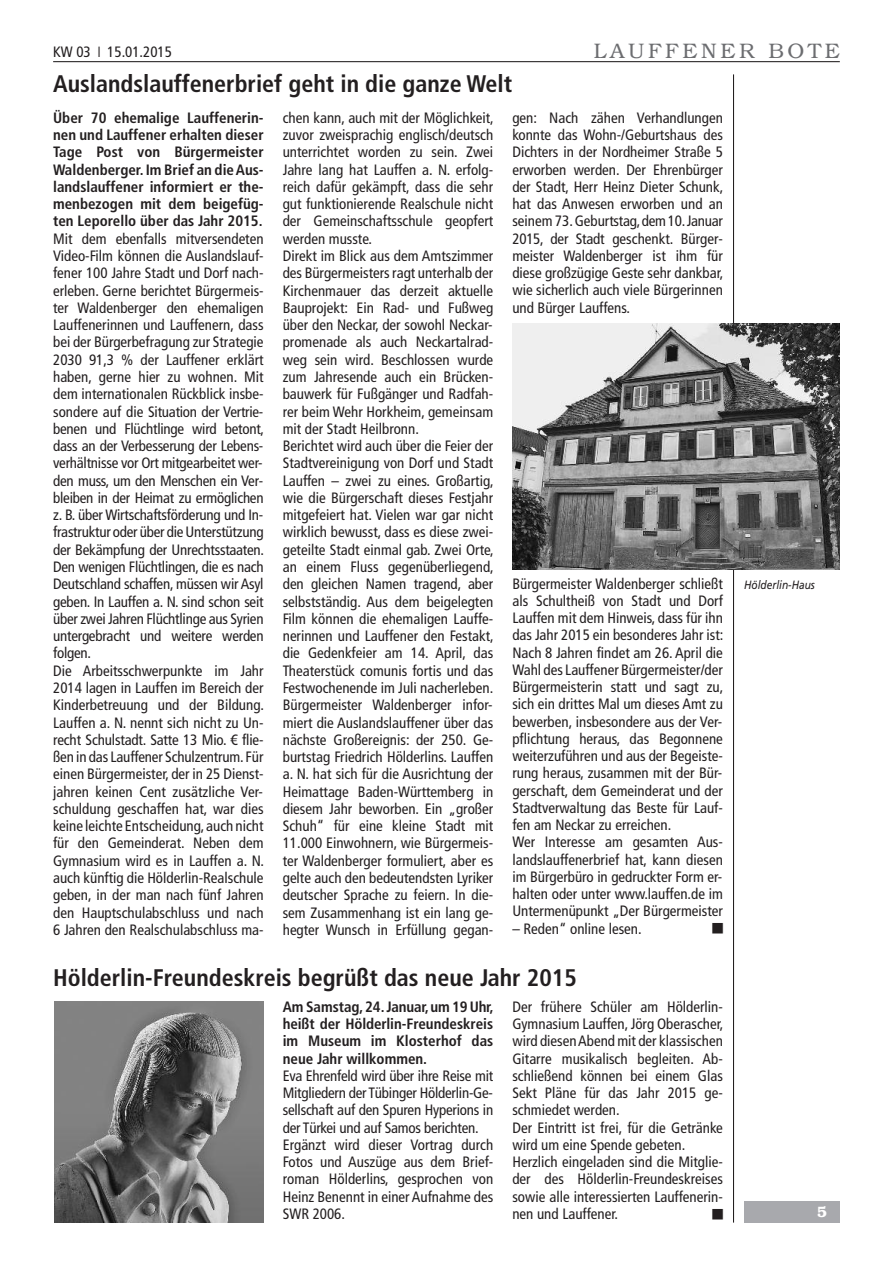
<style>
.page{position:relative;width:893px;height:1263px;background:#fff}
.page>*{position:absolute;margin:0;border:0;box-sizing:border-box;transform-origin:0 0}
.t1{font:700 condensed 24px "Frutiger LT";color:#231f20}
.t2{font:300 21px "Bookman LT";letter-spacing:.175em;color:#6c6d70}
.t3{font:condensed 15px/17.2px "Frutiger LT";color:#231f20}
.t4{font:700 condensed 15px/17.2px "Frutiger LT";color:#231f20;text-align:justify}
.t5{font:600 15px "Bookman LT";color:#fff}
.t6{font:italic 12px "Frutiger LT";color:#231f20;scale:.85 1}
</style>
<div class="page">
<hr style="left:733px;top:74px;width:1px;height:1148px;background:#231f20">
<hr style="left:53px;top:61px;width:787px;height:1px;background:#231f20">
<div style="left:744px;top:1201px;width:96px;height:21px;background:#a8a9ad"></div>
<img style="left:512px;top:323px;width:328px;height:247px">
<img style="left:54px;top:1001px;width:210px;height:221px">
<p class="t3" style="left:53px;top:44px;width:120px">KW 03 ❘ 15.01.2015</p>
<h2 class="t2" style="left:594px;top:38px;width:247px">LAUFFENER BOTE</h2>
<h1 class="t1" style="left:53px;top:74px;width:460px">Auslandslauffenerbrief geht in die ganze Welt</h1>
<p class="t4" style="left:53px;top:110px;width:212px">Über 70 ehemalige Lauffenerin&shy;nen und Lauffener erhalten dieser Tage Post von Bürgermeister Waldenberger.Im Brief an dieAus&shy;landslauffener informiert er the&shy;menbezogen mit dem beigefüg&shy;ten Leporello über das Jahr 2015.</p>
<p class="t3" style="left:53px;top:231px;width:213px">Mit dem ebenfalls mitversendeten Video-Film können die Auslandslauf&shy;fener 100 Jahre Stadt und Dorf nach&shy;erleben. Gerne berichtet Bürgermeis&shy;ter Waldenberger den ehemaligen Lauffenerinnen und Lauffenern, dass bei der Bürgerbefragung zur Strategie 2030 91,3 % der Lauffener erklärt haben, gerne hier zu wohnen. Mit dem internationalen Rückblick insbe&shy;sondere auf die Situation der Vertrie&shy;benen und Flüchtlinge wird betont, dass an der Verbesserung der Lebens&shy;verhältnisse vor Ort mitgearbeitet wer&shy;den muss, um den Menschen ein Ver&shy;bleiben in der Heimat zu ermöglichen z. B. über Wirtschaftsförderung und In&shy;frastruktur oder über dieUnterstützung der Bekämpfung der Unrechtsstaaten.<br>Den wenigen Flüchtlingen, die es nach Deutschland schaffen, müssen wir Asyl geben. In Lauffen a. N. sind schon seit über zwei Jahren Flüchtlinge aus Syrien untergebracht und weitere werden folgen.<br>Die Arbeitsschwerpunkte im Jahr 2014 lagen in Lauffen im Bereich der Kinderbetreuung und der Bildung.<br>Lauffen a. N. nennt sich nicht zu Un&shy;recht Schulstadt. Satte 13 Mio. € flie&shy;ßen in das Lauffener Schulzentrum. Für einen Bürgermeister, der in 25 Dienst&shy;jahren keinen Cent zusätzliche Ver&shy;schuldung geschaffen hat, war dies keine leichte Entscheidung,auch nicht für den Gemeinderat. Neben dem Gymnasium wird es in Lauffen a. N. auch künftig die Hölderlin-Realschule geben, in der man nach fünf Jahren den Hauptschulabschluss und nach 6 Jahren den Realschulabschluss ma-</p>
<p class="t3" style="left:283px;top:110px;width:213px">chen kann, auch mit der Möglichkeit, zuvor zweisprachig englisch/deutsch unterrichtet worden zu sein. Zwei Jahre lang hat Lauffen a. N. erfolg&shy;reich dafür gekämpft, dass die sehr gut funktionierende Realschule nicht der Gemeinschaftsschule geopfert werden musste.<br>Direkt im Blick aus dem Amtszimmer des Bürgermeisters ragt unterhalb der Kirchenmauer das derzeit aktuelle Bauprojekt: Ein Rad- und Fußweg über den Neckar, der sowohl Neckar&shy;promenade als auch Neckartalrad&shy;weg sein wird. Beschlossen wurde zum Jahresende auch ein Brücken&shy;bauwerk für Fußgänger und Radfah&shy;rer beim Wehr Horkheim, gemeinsam mit der Stadt Heilbronn.<br>Berichtet wird auch über die Feier der Stadtvereinigung von Dorf und Stadt Lauffen – zwei zu eines. Großartig, wie die Bürgerschaft dieses Festjahr mitgefeiert hat. Vielen war gar nicht wirklich bewusst, dass es diese zwei&shy;geteilte Stadt einmal gab. Zwei Orte, an einem Fluss gegenüberliegend, den gleichen Namen tragend, aber selbstständig. Aus dem beigelegten Film können die ehemaligen Lauffe&shy;nerinnen und Lauffener den Festakt, die Gedenkfeier am 14. April, das Theaterstück comunis fortis und das Festwochenende im Juli nacherleben.<br>Bürgermeister Waldenberger infor&shy;miert die Auslandslauffener über das nächste Großereignis: der 250. Ge&shy;burtstag Friedrich Hölderlins. Lauffen a. N. hat sich für die Ausrichtung der Heimattage Baden-Württemberg in diesem Jahr beworben. Ein „großer Schuh“ für eine kleine Stadt mit 11.000 Einwohnern, wie Bürgermeis&shy;ter Waldenberger formuliert, aber es gelte auch den bedeutendsten Lyriker deutscher Sprache zu feiern. In die&shy;sem Zusammenhang ist ein lang ge&shy;hegter Wunsch in Erfüllung gegan-</p>
<p class="t3" style="left:512px;top:110px;width:213px;text-align:justify">gen: Nach zähen Verhandlungen konnte das Wohn-/Geburtshaus des Dichters in der Nordheimer Straße 5 erworben werden. Der Ehrenbürger der Stadt, Herr Heinz Dieter Schunk, hat das Anwesen erworben und an seinem 73.Geburtstag,dem10.Januar 2015, der Stadt geschenkt. Bürger&shy;meister Waldenberger ist ihm für diese großzügige Geste sehr dankbar, wie sicherlich auch viele Bürgerinnen und Bürger Lauffens.</p>
<p class="t3" style="left:512px;top:576px;width:213px">Bürgermeister Waldenberger schließt als Schultheiß von Stadt und Dorf Lauffen mit dem Hinweis, dass für ihn das Jahr 2015 ein besonderes Jahr ist:<br>Nach 8 Jahren findet am 26. April die Wahl des Lauffener Bürgermeister/der Bürgermeisterin statt und sagt zu, sich ein drittes Mal um dieses Amt zu bewerben, insbesondere aus der Ver&shy;pflichtung heraus, das Begonnene weiterzuführen und aus der Begeiste&shy;rung heraus, zusammen mit der Bür&shy;gerschaft, dem Gemeinderat und der Stadtverwaltung das Beste für Lauf&shy;fen am Neckar zu erreichen.<br>Wer Interesse am gesamten Aus&shy;landslauffenerbrief hat, kann diesen im Bürgerbüro in gedruckter Form er&shy;halten oder unter www.lauffen.de im Untermenüpunkt „Der Bürgermeister</p>
<p class="t3" style="left:512px;top:921px;width:131px">– Reden“ online lesen.</p>
<h1 class="t1" style="left:53px;top:968px;width:525px">Hölderlin-Freundeskreis begrüßt das neue Jahr 2015</h1>
<p class="t4" style="left:283px;top:999px;width:213px">Am Samstag,24.Januar,um19Uhr, heißt der Hölderlin-Freundeskreis im Museum im Klosterhof das neue Jahr willkommen.</p>
<p class="t3" style="left:283px;top:1068px;width:212px">Eva Ehrenfeld wird über ihre Reise mit Mitgliedern der Tübinger Hölderlin-Ge&shy;sellschaft auf den Spuren Hyperions in der Türkei und auf Samos berichten.<br>Ergänzt wird dieser Vortrag durch Fotos und Auszüge aus dem Brief&shy;roman Hölderlins, gesprochen von Heinz Benennt in einer Aufnahme des SWR 2006.</p>
<p class="t3" style="left:512px;top:999px;width:213px">Der frühere Schüler am Hölderlin-Gymnasium Lauffen,Jörg Oberascher, wird diesenAbend mit der klassischen Gitarre musikalisch begleiten. Ab&shy;schließend können bei einem Glas Sekt Pläne für das Jahr 2015 ge&shy;schmiedet werden.<br>Der Eintritt ist frei, für die Getränke wird um eine Spende gebeten.<br>Herzlich eingeladen sind die Mitglie&shy;der des Hölderlin-Freundeskreises sowie alle interessierten Lauffenerin&shy;nen und Lauffener.</p>
<p class="t6" style="left:744px;top:580px;width:85px">Hölderlin-Haus</p>
<p class="t5" style="left:817px;top:1203px;width:11px">5</p>
</div>
